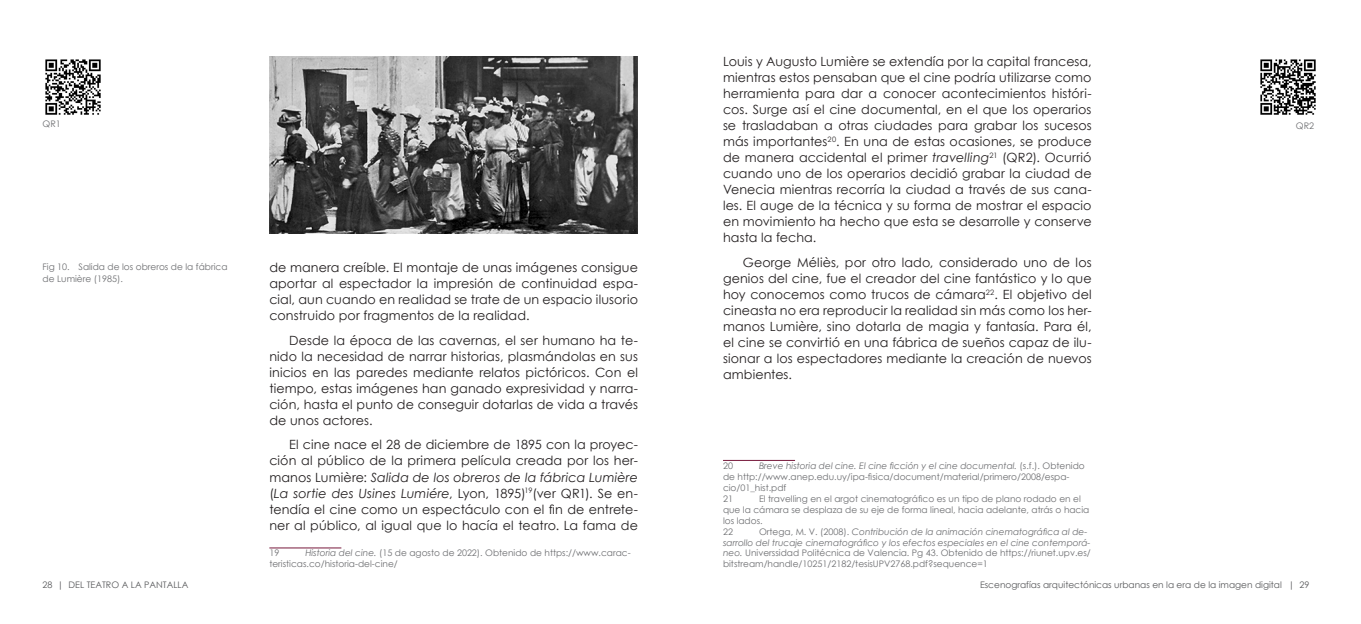
<style>
.page{position:relative;width:1361px;height:624px;background:#fff}
.page>*{position:absolute;margin:0;border:0;box-sizing:border-box;transform-origin:0 0}
.t1{font:12.7px/16px "Century Gothic";letter-spacing:.005em;color:#231f20;text-align:justify}
.Notas_al_pie{font:9px/10.8px "Century Gothic";color:#6c6d70}
.t2{font:9px "Century Gothic";color:#57585a}
.párrafo_2_0{font:9px "Century Gothic";color:#6c6d70}
.s1{font-style:italic}
</style>
<div class="page">
<hr style="left:269px;top:547px;width:72px;height:1px;background:#77193c">
<img style="left:269px;top:57px;width:369px;height:176px">
<img style="left:45px;top:59px;width:56px;height:56px">
<hr style="left:723px;top:460px;width:72px;height:1px;background:#77193c">
<img style="left:1260px;top:59px;width:56px;height:56px">
<p class="párrafo_2_0" style="left:43px;top:117px;width:20px">QR1</p>
<p class="Notas_al_pie" style="left:43px;top:260px;width:186px;line-height:12px">Fig 10. Salida de los obreros de la fábrica de Lumière (1985).</p>
<p class="t1" style="left:269px;top:259px;width:370px">de manera creíble. El montaje de unas imágenes consigue aportar al espectador la impresión de continuidad espa&shy;cial, aun cuando en realidad se trate de un espacio ilusorio construido por fragmentos de la realidad.</p>
<p class="t1" style="left:269px;top:332px;width:370px;text-indent:20px">Desde la época de las cavernas, el ser humano ha te&shy;nido la necesidad de narrar historias, plasmándolas en sus inicios en las paredes mediante relatos pictóricos. Con el tiempo, estas imágenes han ganado expresividad y narra&shy;ción, hasta el punto de conseguir dotarlas de vida a través de unos actores.</p>
<p class="t1" style="left:269px;top:436px;width:370px;text-indent:20px">El cine nace el 28 de diciembre de 1895 con la proyec&shy;ción al público de la primera película creada por los her&shy;manos Lumière: <span class="s1">Salida de los obreros de la fábrica Lumière </span>(<span class="s1">La sortie des Usines Lumiére</span>, Lyon, 1895)<sup>19</sup>(ver QR1). Se en&shy;tendía el cine como un espectáculo con el fin de entrete&shy;ner al público, al igual que lo hacía el teatro. La fama de</p>
<p class="Notas_al_pie" style="left:269px;top:547px;width:11px">19</p>
<p class="Notas_al_pie" style="left:269px;top:547px;width:363px;text-indent:36px"><span class="s1">Historia del cine.</span> (15 de agosto de 2022). Obtenido de https://www.carac&shy;teristicas.co/historia-del-cine/</p>
<p class="t1" style="left:723px;top:53px;width:370px">Louis y Augusto Lumière se extendía por la capital francesa, mientras estos pensaban que el cine podría utilizarse como herramienta para dar a conocer acontecimientos históri&shy;cos. Surge así el cine documental, en el que los operarios se trasladaban a otras ciudades para grabar los sucesos más importantes<sup>20</sup>. En una de estas ocasiones, se produce de manera accidental el primer <span class="s1">travelling</span><sup>21</sup> (QR2). Ocurrió cuando uno de los operarios decidió grabar la ciudad de Venecia mientras recorría la ciudad a través de sus cana&shy;les. El auge de la técnica y su forma de mostrar el espacio en movimiento ha hecho que esta se desarrolle y conserve hasta la fecha.</p>
<p class="t1" style="left:723px;top:254px;width:370px;text-indent:20px">George Méliès, por otro lado, considerado uno de los genios del cine, fue el creador del cine fantástico y lo que hoy conocemos como trucos de cámara<sup>22</sup>. El objetivo del cineasta no era reproducir la realidad sin más como los her&shy;manos Lumière, sino dotarla de magia y fantasía. Para él, el cine se convirtió en una fábrica de sueños capaz de ilu&shy;sionar a los espectadores mediante la creación de nuevos ambientes.</p>
<p class="Notas_al_pie" style="left:723px;top:460px;width:363px;text-indent:36px"><span class="s1">Breve historia del cine. El cine ficción y el cine documental.</span> (s.f.). Obtenido de http://www.anep.edu.uy/ipa-fisica/document/material/primero/2008/espa&shy;cio/01_hist.pdf</p>
<p class="Notas_al_pie" style="left:723px;top:493px;width:11px">21</p>
<p class="Notas_al_pie" style="left:723px;top:460px;width:11px">20</p>
<p class="Notas_al_pie" style="left:723px;top:493px;width:368px;text-indent:36px">El travelling en el argot cinematográfico es un tipo de plano rodado en el que la cámara se desplaza de su eje de forma lineal, hacia adelante, atrás o hacia los lados.</p>
<p class="Notas_al_pie" style="left:723px;top:526px;width:11px">22</p>
<p class="Notas_al_pie" style="left:723px;top:526px;width:369px;text-indent:36px">Ortega, M. V. (2008). <span class="s1">Contribución de la animación cinematográfica al de&shy;sarrollo del trucaje cinematográfico y los efectos especiales en el cine contemporá&shy;neo.</span> Universsidad Politécnica de Valencia. Pg 43. Obtenido de https://riunet.upv.es/ bitstream/handle/10251/2182/tesisUPV2768.pdf?sequence=1</p>
<p class="párrafo_2_0" style="left:1296px;top:119px;width:20px">QR2</p>
<p class="t2" style="left:43px;top:578px;width:147px">28 | DEL TEATRO A LA PANTALLA</p>
<p class="t2" style="left:980px;top:578px;width:331px">Escenografías arquitectónicas urbanas en la era de la imagen digital | 29</p>
</div>
